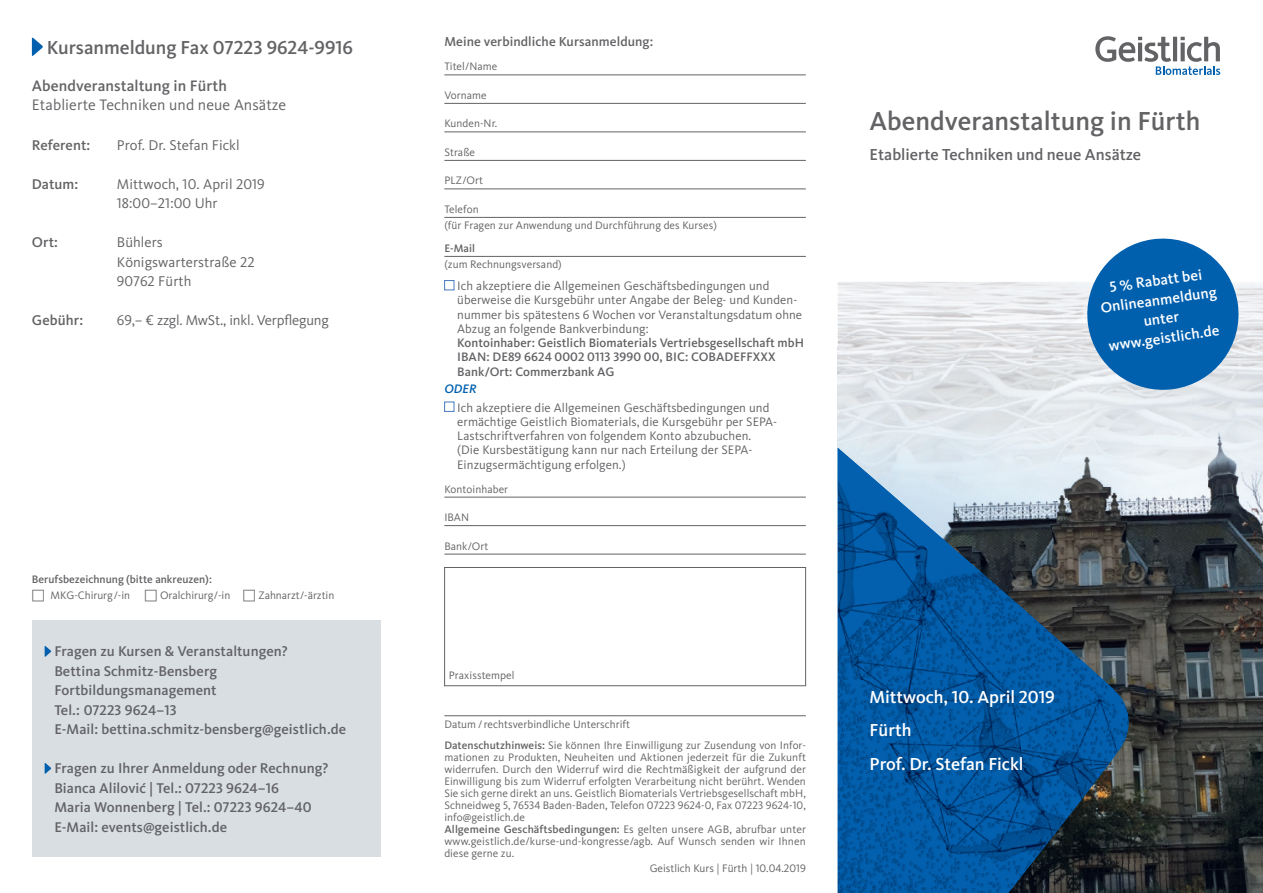
<style>
.page{position:relative;width:1263px;height:893px;background:#fff}
.page>*{position:absolute;margin:0;border:0;box-sizing:border-box;transform-origin:0 0}
.t1{font:500 27px "Kievit Pro";color:#636366}
.t2{font:500 19.5px "Kievit Pro";color:#636366}
.t3{font:500 18px/33.8px "Kievit Pro";color:#fff}
.t4{font:500 16.5px "Kievit Pro";color:#636366}
.t5{font:15.75px "Kievit Pro";letter-spacing:.005em;color:#636366}
.t6{font:500 15.75px "Kievit Pro";letter-spacing:.005em;color:#636366}
.t7{font:500 15.15px/19.4px "Kievit Pro";color:#fff;text-align:center}
.t8{font:500 14.7px/19.5px "Kievit Pro";letter-spacing:.005em;color:#636366}
.t9{font:14.7px/19.5px "Kievit Pro";letter-spacing:.005em;color:#636366}
.t10{font:500 13.5px "Kievit Pro";letter-spacing:.005em;color:#636366}
.t11{font:12.75px/14.2px "Kievit Pro";letter-spacing:.005em;color:#636366}
.t12{font:500 12.75px/14.2px "Kievit Pro";letter-spacing:.005em;color:#636366}
.t13{font:italic 500 12.75px "Kievit Pro";color:#0160ae}
.t14{font:11.25px/12px "Kievit Pro";letter-spacing:.005em;color:#636366}
.t15{font:500 11.25px "Kievit Pro";color:#636366}
.s1{font-weight:500}
</style>
<div class="page">
<img style="left:838px;top:347px;width:425px;height:516px">
<svg style="left:1095px;top:36px;width:125px;height:39px"></svg>
<div style="left:444px;top:567px;width:362px;height:119px;border:1px solid #636366"></div>
<svg style="left:32px;top:37px;width:11px;height:19px"></svg>
<hr style="left:444px;top:75px;width:362px;height:1px;background:#636366">
<hr style="left:444px;top:103px;width:362px;height:1px;background:#636366">
<hr style="left:444px;top:132px;width:362px;height:1px;background:#636366">
<hr style="left:444px;top:160px;width:362px;height:1px;background:#636366">
<hr style="left:444px;top:189px;width:362px;height:1px;background:#636366">
<hr style="left:444px;top:217px;width:362px;height:1px;background:#636366">
<hr style="left:444px;top:256px;width:362px;height:1px;background:#636366">
<hr style="left:444px;top:497px;width:362px;height:1px;background:#636366">
<hr style="left:444px;top:525px;width:362px;height:1px;background:#636366">
<hr style="left:444px;top:554px;width:362px;height:1px;background:#636366">
<hr style="left:444px;top:715px;width:362px;height:1px;background:#636366">
<div style="left:444px;top:280px;width:10px;height:10px;border:1px solid #487abe"></div>
<div style="left:444px;top:402px;width:10px;height:10px;border:1px solid #487abe"></div>
<div style="left:32px;top:620px;width:349px;height:237px;background:#d8dee2"></div>
<svg style="left:45px;top:646px;width:7px;height:11px"></svg>
<svg style="left:45px;top:763px;width:7px;height:11px"></svg>
<img style="left:838px;top:448px;width:292px;height:415px">
<svg style="left:1082px;top:238px;width:161px;height:157px;background:#4589c1"></svg>
<svg style="left:837px;top:863px;width:426px;height:30px;background:#153c5e"></svg>
<h2 class="t2" style="left:47px;top:36px;width:308px">Kursanmeldung Fax 07223 9624-9916</h2>
<p class="t10" style="left:444px;top:34px;width:210px">Meine verbindliche Kursanmeldung:</p>
<p class="t14" style="left:444px;top:61px;width:55px">Titel/Name</p>
<p class="t14" style="left:444px;top:89px;width:44px">Vorname</p>
<p class="t14" style="left:444px;top:118px;width:55px">Kunden-Nr.</p>
<p class="t14" style="left:444px;top:146px;width:32px">Straße</p>
<p class="t14" style="left:444px;top:175px;width:40px">PLZ/Ort</p>
<p class="t14" style="left:444px;top:201px;width:274px;line-height:16.5px">Telefon<br>(für Fragen zur Anwendung und Durchführung des Kurses)</p>
<p class="t15" style="left:444px;top:241px;width:32px">E-Mail</p>
<p class="t14" style="left:444px;top:259px;width:119px">(zum Rechnungsversand)</p>
<p class="t11" style="left:457px;top:279px;width:346px">Ich akzeptiere die Allgemeinen Geschäftsbedingungen und überweise die Kursgebühr unter Angabe der Beleg- und Kunden&shy;nummer bis spätestens 6 Wochen vor Veranstaltungs datum ohne Abzug an folgende Bankverbindung:</p>
<p class="t12" style="left:457px;top:336px;width:348px">Kontoinhaber: Geistlich Biomaterials Vertriebsgesellschaft mbH<br>IBAN: DE89 6624 0002 0113 3990 00, BIC: COBADEFFXXX<br>Bank/Ort: Commerzbank AG</p>
<p class="t13" style="left:444px;top:381px;width:34px">ODER</p>
<p class="t11" style="left:457px;top:400px;width:321px">Ich akzeptiere die Allgemeinen Geschäftsbedingungen und ermächtige Geistlich Biomaterials, die Kursgebühr per SEPA-Lastschriftverfahren von folgendem Konto abzubuchen.<br>(Die Kursbestätigung kann nur nach Erteilung der SEPA-Einzugsermächtigung erfolgen.)</p>
<p class="t14" style="left:444px;top:483px;width:65px">Kontoinhaber</p>
<p class="t14" style="left:444px;top:511px;width:26px">IBAN</p>
<p class="t14" style="left:444px;top:540px;width:46px">Bank/Ort</p>
<h3 class="t6" style="left:32px;top:76px;width:197px">Abendveranstaltung in Fürth</h3>
<h3 class="t5" style="left:32px;top:96px;width:256px">Etablierte Techniken und neue Ansätze</h3>
<h3 class="t8" style="left:32px;top:135px;width:60px">Referent:</h3>
<h3 class="t9" style="left:117px;top:135px;width:124px">Prof. Dr. Stefan Fickl</h3>
<h3 class="t8" style="left:32px;top:174px;width:48px">Datum:</h3>
<h3 class="t9" style="left:117px;top:174px;width:149px">Mittwoch, 10. April 2019<br>18:00–21:00 Uhr</h3>
<h3 class="t8" style="left:32px;top:232px;width:28px">Ort:</h3>
<h3 class="t9" style="left:117px;top:232px;width:139px">Bühlers<br>Königswarterstraße 22<br>90762 Fürth</h3>
<h3 class="t8" style="left:32px;top:310px;width:53px">Gebühr:</h3>
<h3 class="t9" style="left:117px;top:310px;width:213px">69,– € zzgl. MwSt., inkl. Verpflegung</h3>
<p class="t15" style="left:32px;top:572px;width:182px">Berufsbezeichnung (bitte ankreuzen):</p>
<p class="t14" style="left:50px;top:589px;width:81px">MKG-Chirurg/-in</p>
<p class="t14" style="left:160px;top:589px;width:72px">Oralchirurg/-in</p>
<p class="t14" style="left:258px;top:589px;width:78px">Zahnarzt/-ärztin</p>
<h3 class="t8" style="left:54px;top:641px;width:293px">Fragen zu Kursen &amp; Veranstaltungen?<br>Bettina Schmitz-Bensberg<br>Fortbildungsmanagement<br>Tel.: 07223 9624–13<br>E-Mail: bettina.schmitz-bensberg@geistlich.de</h3>
<h3 class="t8" style="left:54px;top:758px;width:275px">Fragen zu Ihrer Anmeldung oder Rechnung?<br>Bianca Alilović | Tel.: 07223 9624–16<br>Maria Wonnenberg | Tel.: 07223 9624–40<br>E-Mail: events@geistlich.de</h3>
<p class="t14" style="left:449px;top:669px;width:67px">Praxisstempel</p>
<p class="t14" style="left:444px;top:713px;width:363px;line-height:21px">Datum / rechtsverbindliche Unterschrift<br><span class="s1">Datenschutzhinweis:</span> Sie können Ihre Einwilligung zur Zusendung von Infor-</p>
<p class="t14" style="left:444px;top:751px;width:363px">mationen zu Produkten, Neuheiten und Aktionen jederzeit für die Zukunft widerrufen. Durch den Widerruf wird die Rechtmäßigkeit der aufgrund der Einwilligung bis zum Widerruf erfolgten Verarbeitung nicht berührt. Wenden Sie sich gerne direkt an uns. Geistlich Biomaterials Vertriebsgesellschaft mbH, Schneidweg 5, 76534 Baden-Baden, Telefon 07223 9624-0, Fax 07223 9624-10, info@geistlich.de<br><span class="s1">Allgemeine Geschäftsbedingungen:</span> Es gelten unsere AGB, abrufbar unter www.geistlich.de/kurse-und-kongresse/agb. Auf Wunsch senden wir Ihnen diese gerne zu.</p>
<p class="t14" style="left:650px;top:862px;width:158px">Geistlich Kurs | Fürth | 10.04.2019</p>
<h1 class="t1" style="left:870px;top:105px;width:332px">Abendveranstaltung in Fürth</h1>
<h3 class="t4" style="left:870px;top:144px;width:273px">Etablierte Techniken und neue Ansätze</h3>
<h3 class="t7" style="left:1097px;top:279px;width:118px;rotate:-8deg">5 % Rabatt bei<br>Onlineanmeldung unter www.geistlich.de</h3>
<h3 class="t3" style="left:870px;top:679px;width:187px">Mittwoch, 10. April 2019<br>Fürth<br>Prof. Dr. Stefan Fickl</h3>
</div>
